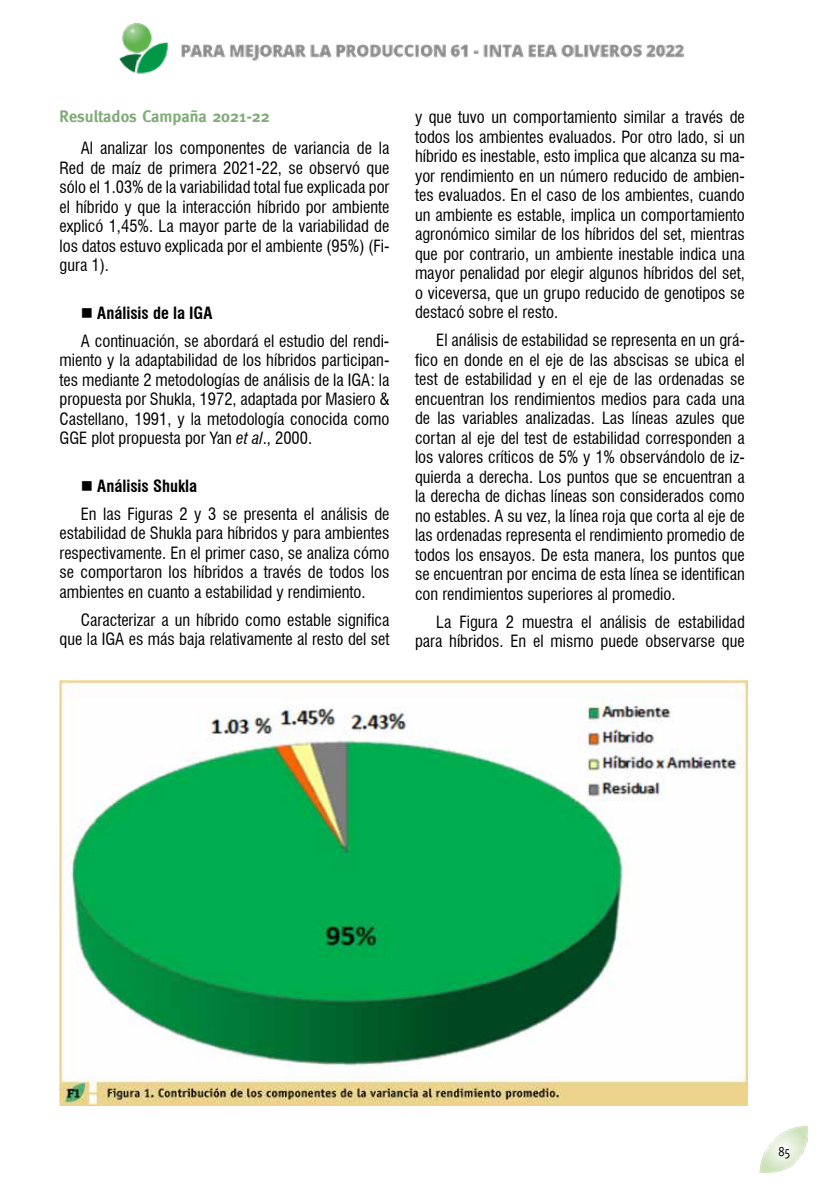
<style>
.page{position:relative;width:830px;height:1191px;background:#fff}
.page>*{position:absolute;margin:0;border:0;box-sizing:border-box;transform-origin:0 0}
.t1{font:condensed 16.5px/19.5px "Swiss 721 BT";color:#000;text-align:justify}
.t2{font:700 16.5px "Meta";color:#81ac7a}
.t3{font:13.5px "Meta";color:#000;scale:.85 1}
.s1{font-weight:700}
.s2{font-style:italic}
</style>
<div class="page">
<img style="left:759px;top:1125px;width:48px;height:47px">
<img style="left:119px;top:23px;width:565px;height:51px">
<img style="left:60px;top:680px;width:687px;height:425px">
<p class="t2" style="left:60px;top:107px;width:211px">Resultados Campaña 2021-22</p>
<p class="t1" style="left:60px;top:138px;width:331px;text-indent:21px">Al analizar los componentes de variancia de la Red de maíz de primera 2021-22, se observó que sólo el 1.03% de la variabilidad total fue explicada por el híbrido y que la interacción híbrido por ambiente explicó 1,45%. La mayor parte de la variabilidad de los datos estuvo explicada por el ambiente (95%) (Fi&shy;gura 1).</p>
<p class="t1" style="left:81px;top:299px;width:310px;line-height:28px">■ <span class="s1">Análisis de la IGA<br></span>A continuación, se abordará el estudio del rendi-</p>
<p class="t1" style="left:60px;top:350px;width:331px">miento y la adaptabilidad de los híbridos participan&shy;tes mediante 2 metodologías de análisis de la IGA: la propuesta por Shukla, 1972, adaptada por Masiero &amp; Castellano, 1991, y la metodología conocida como GGE plot propuesta por Yan <span class="s2">et al</span>., 2000.</p>
<p class="t1" style="left:81px;top:472px;width:310px;line-height:28px">■ <span class="s1">Análisis Shukla<br></span>En las Figuras 2 y 3 se presenta el análisis de</p>
<p class="t1" style="left:60px;top:523px;width:331px">estabilidad de Shukla para híbridos y para ambientes respectivamente. En el primer caso, se analiza cómo se comportaron los híbridos a través de todos los ambientes en cuanto a estabilidad y rendimiento.</p>
<p class="t1" style="left:60px;top:610px;width:331px;text-align:right">Caracterizar a un híbrido como estable significa que la IGA es más baja relativamente al resto del set</p>
<p class="t1" style="left:415px;top:107px;width:331px">y que tuvo un comportamiento similar a través de todos los ambientes evaluados. Por otro lado, si un híbrido es inestable, esto implica que alcanza su ma&shy;yor rendimiento en un número reducido de ambien&shy;tes evaluados. En el caso de los ambientes, cuando un ambiente es estable, implica un comportamiento agronómico similar de los híbridos del set, mientras que por contrario, un ambiente inestable indica una mayor penalidad por elegir algunos híbridos del set, o viceversa, que un grupo reducido de genotipos se destacó sobre el resto.</p>
<p class="t1" style="left:415px;top:330px;width:331px;text-indent:21px">El análisis de estabilidad se representa en un grá&shy;fico en donde en el eje de las abscisas se ubica el test de estabilidad y en el eje de las ordenadas se encuentran los rendimientos medios para cada una de las variables analizadas. Las líneas azules que cortan al eje del test de estabilidad corresponden a los valores críticos de 5% y 1% observándolo de iz&shy;quierda a derecha. Los puntos que se encuentran a la derecha de dichas líneas son considerados como no estables. A su vez, la línea roja que corta al eje de las ordenadas representa el rendimiento promedio de todos los ensayos. De esta manera, los puntos que se encuentran por encima de esta línea se identifican con rendimientos superiores al promedio.</p>
<p class="t1" style="left:415px;top:612px;width:331px;text-align:right">La Figura 2 muestra el análisis de estabilidad para híbridos. En el mismo puede observarse que</p>
<p class="t3" style="left:778px;top:1143px;width:16px">85</p>
</div>
